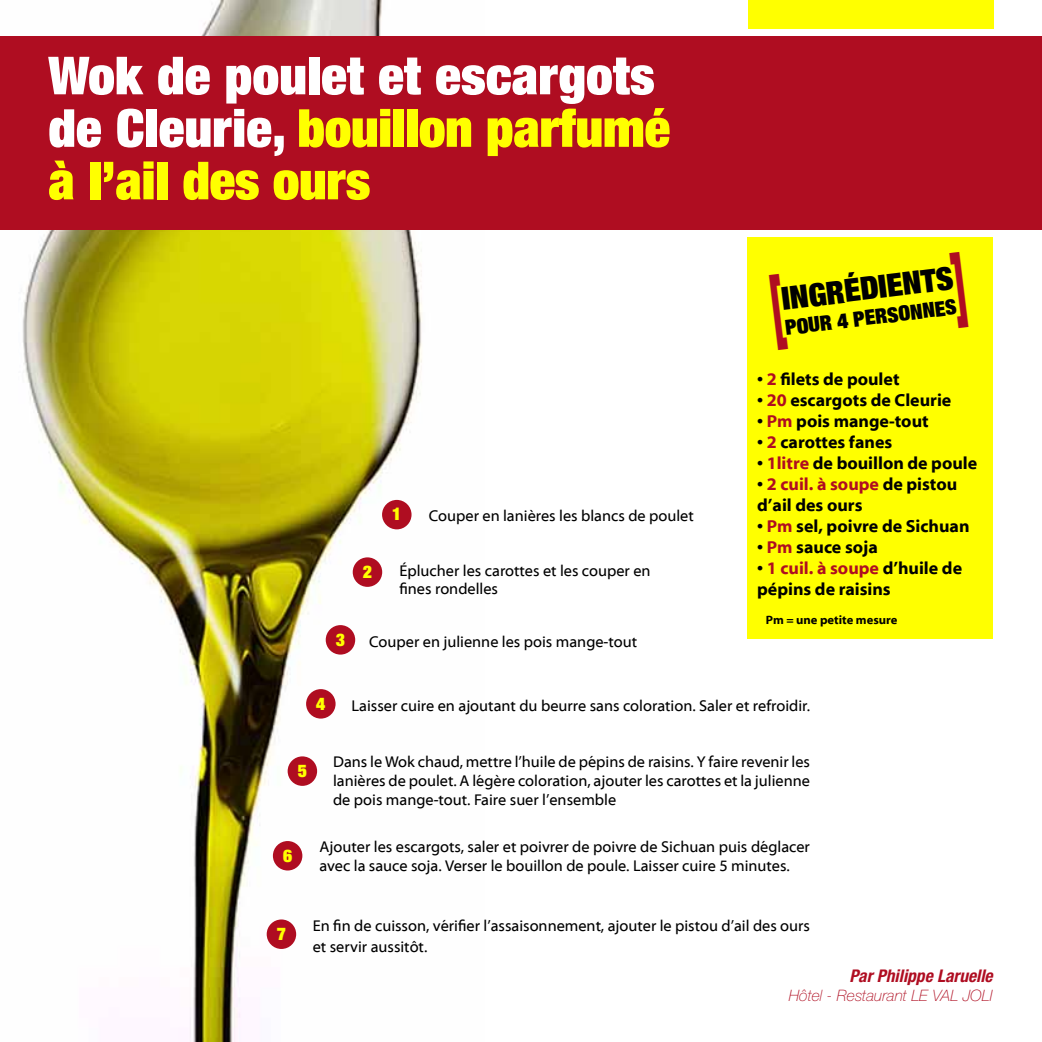
<style>
.page{position:relative;width:1042px;height:1042px;background:#fff}
.page>*{position:absolute;margin:0;border:0;box-sizing:border-box;transform-origin:0 0}
.t1{font:900 expanded 52.5px/52.5px "Helvetica Neue";letter-spacing:.01em;color:#fff}
.t2{font:900 expanded 32.02px "Helvetica Neue";color:#000}
.t3{font:900 expanded 21px "Helvetica Neue";color:#000}
.t4{font:700 17.5px/21px "Myriad Web Pro";color:#000}
.t5{font:italic 700 condensed 17.5px "Helvetica Neue";color:#af0d21}
.t6{font:900 expanded 17.5px "Helvetica Neue";color:#ff0}
.t7{font:15.75px/18.9px "Myriad Web Pro";color:#000}
.t8{font:italic 100 15.75px "Helvetica Neue";color:#af0d21}
.t9{font:700 12.25px "Myriad Web Pro";color:#000}
.s1{color:#ff0}
.s2{color:#af0d21}
</style>
<div class="page">
<img style="left:22px;top:0;width:400px;height:1042px">
<div style="left:0;top:36px;width:1042px;height:194px;background:#af0d21"></div>
<div style="left:747px;top:237px;width:245px;height:401px;background:#ff0"></div>
<div style="left:748px;top:0;width:246px;height:29px;background:#ff0"></div>
<div style="left:382px;top:500px;width:29px;height:29px;background:#af0d21;border-radius:50%"></div>
<div style="left:353px;top:557px;width:29px;height:30px;background:#af0d21;border-radius:50%"></div>
<div style="left:326px;top:625px;width:29px;height:29px;background:#af0d21;border-radius:50%"></div>
<div style="left:306px;top:689px;width:29px;height:29px;background:#af0d21;border-radius:50%"></div>
<div style="left:288px;top:756px;width:29px;height:30px;background:#af0d21;border-radius:50%"></div>
<div style="left:273px;top:841px;width:29px;height:29px;background:#af0d21;border-radius:50%"></div>
<div style="left:267px;top:919px;width:29px;height:30px;background:#af0d21;border-radius:50%"></div>
<h1 class="t1" style="left:48px;top:48px;width:623px">Wok de poulet et escargots de Cleurie, <span class="s1">bouillon parfumé à l’ail des ours</span></h1>
<p class="t6" style="left:336px;top:628px;width:11px">3</p>
<p class="t6" style="left:363px;top:560px;width:11px">2</p>
<p class="t6" style="left:392px;top:503px;width:11px">1</p>
<p class="t7" style="left:429px;top:506px;width:266px">Couper en lanières les blancs de poulet</p>
<p class="t7" style="left:399px;top:561px;width:253px">Éplucher les carottes et les couper en fines rondelles</p>
<p class="t7" style="left:369px;top:632px;width:269px">Couper en julienne les pois mange-tout</p>
<h2 class="t2" style="left:779px;top:278px;width:174px;rotate:-7deg">INGRÉDIENTS</h2>
<h3 class="t3" style="left:783px;top:314px;width:174px;rotate:-7deg">POUR 4 PERSONNES</h3>
<p class="t4" style="left:757px;top:369px;width:144px">• <span class="s2">2</span> filets de poulet</p>
<p class="t4" style="left:757px;top:390px;width:196px">• <span class="s2">20</span> escargots de Cleurie</p>
<p class="t4" style="left:757px;top:411px;width:173px">• <span class="s2">Pm</span> pois mange-tout</p>
<p class="t4" style="left:757px;top:432px;width:137px">• <span class="s2">2</span> carottes fanes</p>
<p class="t4" style="left:757px;top:453px;width:222px">• <span class="s2">1litre</span> de bouillon de poule</p>
<p class="t4" style="left:757px;top:474px;width:202px">• <span class="s2">2 cuil. à soupe</span> de pistou d’ail des ours</p>
<p class="t4" style="left:757px;top:516px;width:214px">• <span class="s2">Pm</span> sel, poivre de Sichuan</p>
<p class="t4" style="left:757px;top:537px;width:122px">• <span class="s2">Pm</span> sauce soja</p>
<p class="t4" style="left:757px;top:558px;width:206px">• <span class="s2">1 cuil. à soupe</span> d’huile de pépins de raisins</p>
<p class="t9" style="left:766px;top:613px;width:133px">Pm = une petite mesure</p>
<p class="t6" style="left:316px;top:692px;width:11px">4</p>
<p class="t7" style="left:351px;top:696px;width:460px">Laisser cuire en ajoutant du beurre sans coloration. Saler et refroidir.</p>
<p class="t6" style="left:298px;top:759px;width:11px">5</p>
<p class="t6" style="left:283px;top:844px;width:11px">6</p>
<p class="t7" style="left:333px;top:753px;width:478px;text-align:justify">Dans le Wok chaud, mettre l’huile de pépins de raisins. Y faire revenir les lanières de poulet. A légère coloration, ajouter les carottes et la julienne de pois mange-tout. Faire suer l’ensemble</p>
<p class="t7" style="left:320px;top:837px;width:492px">Ajouter les escargots, saler et poivrer de poivre de Sichuan puis déglacer avec la sauce soja. Verser le bouillon de poule. Laisser cuire 5 minutes.</p>
<p class="t6" style="left:277px;top:922px;width:11px">7</p>
<p class="t7" style="left:313px;top:916px;width:499px;line-height:21px">En fin de cuisson, vérifier l’assaisonnement, ajouter le pistou d’ail des ours et servir aussitôt.</p>
<p class="t5" style="left:849px;top:965px;width:145px">Par Philippe Laruelle</p>
<p class="t8" style="left:789px;top:986px;width:205px">Hôtel - Restaurant LE VAL JOLI</p>
</div>
